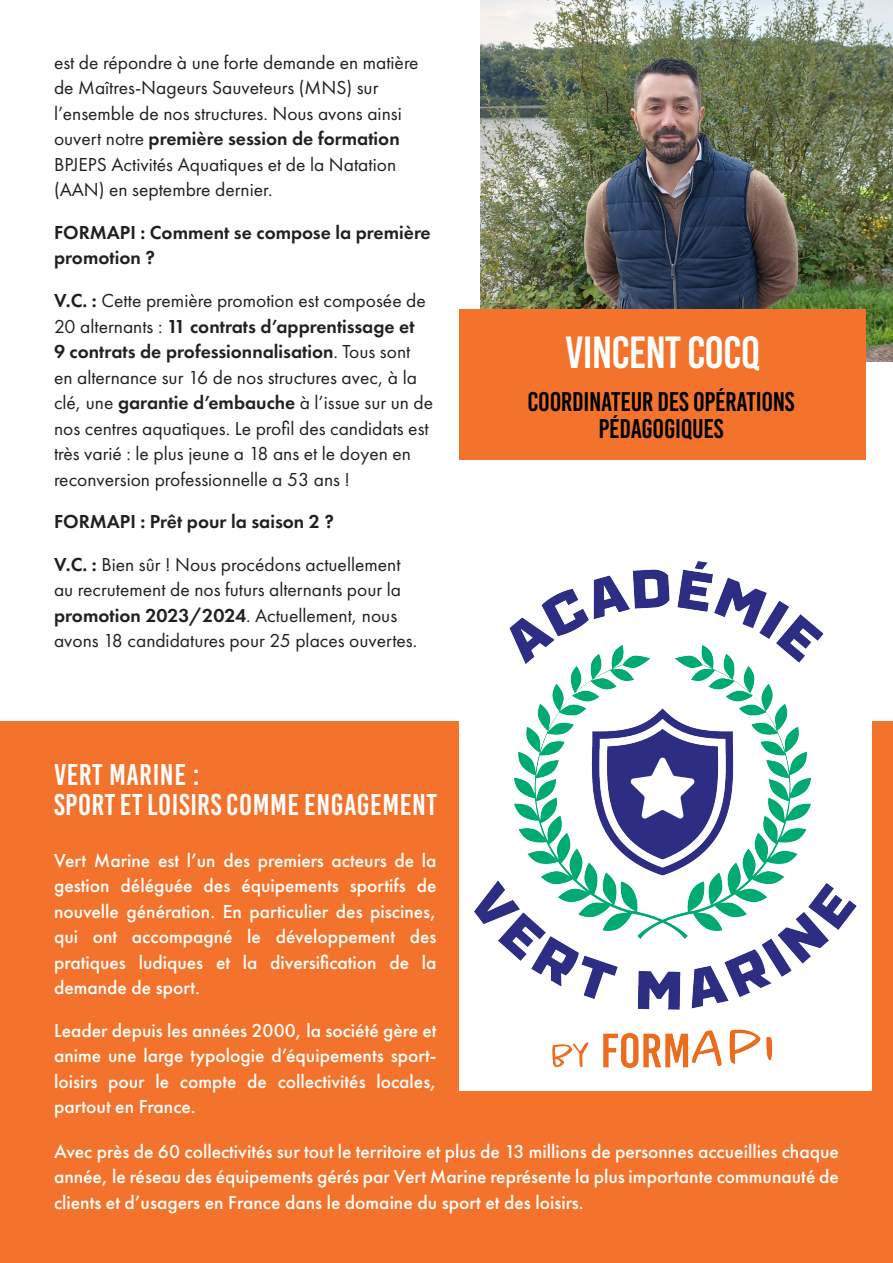
<style>
.page{position:relative;width:893px;height:1263px;background:#fff}
.page>*{position:absolute;margin:0;border:0;box-sizing:border-box;transform-origin:0 0}
.t1{font:45px "Bebas Kai";letter-spacing:-.02em;color:#fff}
.t2{font:30px "Bebas Kai";letter-spacing:.02em;color:#fff}
.t3{font:27px/27px "Bebas Kai";letter-spacing:-.01em;color:#000;text-align:center}
.t4{font:19.5px/25.5px "Futura PT";color:#231f20}
.t5{font:500 19.5px/25.5px "Futura PT";color:#fff;text-align:justify}
.t6{font:600 19.5px/25.5px "Futura PT";color:#231f20}
.s1{font-weight:600}
</style>
<div class="page">
<div style="left:0;top:721px;width:893px;height:542px;background:#f3732c"></div>
<img style="left:480px;top:0;width:413px;height:362px">
<div style="left:459px;top:309px;width:407px;height:150px;background:#f3732c"></div>
<div style="left:459px;top:539px;width:413px;height:551px;background:#fff"></div>
<img style="left:474px;top:562px;width:383px;height:506px">
<p class="t4" style="left:54px;top:50px;width:366px">est de répondre à une forte demande en matière de Maîtres-Nageurs Sauveteurs (MNS) sur l’ensemble de nos structures. Nous avons ainsi ouvert notre <span class="s1">première session de formation </span>BPJEPS Activités Aquatiques et de la Natation (AAN) en septembre dernier.</p>
<p class="t6" style="left:54px;top:219px;width:378px">FORMAPI : Comment se compose la première promotion ?</p>
<p class="t4" style="left:54px;top:288px;width:381px"><span class="s1">V.C. :</span> Cette première promotion est composée de 20 alternants : <span class="s1">11 contrats d’apprentissage et<br>9 contrats de professionnalisation</span>. Tous sont en alternance sur 16 de nos structures avec, à la clé, une <span class="s1">garantie d’embauche</span> à l’issue sur un de nos centres aquatiques. Le profil des candidats est très varié : le plus jeune a 18 ans et le doyen en reconversion professionnelle a 53 ans !</p>
<p class="t6" style="left:54px;top:509px;width:282px">FORMAPI : Prêt pour la saison 2 ?</p>
<p class="t4" style="left:54px;top:551px;width:365px"><span class="s1">V.C. :</span> Bien sûr ! Nous procédons actuellement au recrutement de nos futurs alternants pour la <span class="s1">promotion 2023/2024</span>. Actuellement, nous avons 18 candidatures pour 25 places ouvertes.</p>
<p class="t2" style="left:54px;top:758px;width:147px">VERT MARINE :</p>
<p class="t2" style="left:54px;top:788px;width:385px">SPORT ET LOISIRS COMME ENGAGEMENT</p>
<p class="t5" style="left:54px;top:847px;width:384px">Vert Marine est l’un des premiers acteurs de la gestion déléguée des équipements sportifs de nouvelle génération. En particulier des piscines, qui ont accompagné le développement des pratiques ludiques et la diversification de la demande de sport.</p>
<p class="t5" style="left:54px;top:1017px;width:384px">Leader depuis les années 2000, la société gère et anime une large typologie d’équipements sport&shy;loisirs pour le compte de collectivités locales, partout en France.</p>
<p class="t1" style="left:565px;top:329px;width:197px">VINCENT COCQ</p>
<p class="t3" style="left:527px;top:389px;width:269px">COORDINATEUR DES OPÉRATIONS<br>PÉDAGOGIQUES</p>
<p class="t5" style="left:54px;top:1139px;width:786px">Avec près de 60 collectivités sur tout le territoire et plus de 13 millions de personnes accueillies chaque année, le réseau des équipements gérés par Vert Marine représente la plus importante communauté de clients et d’usagers en France dans le domaine du sport et des loisirs.</p>
</div>
